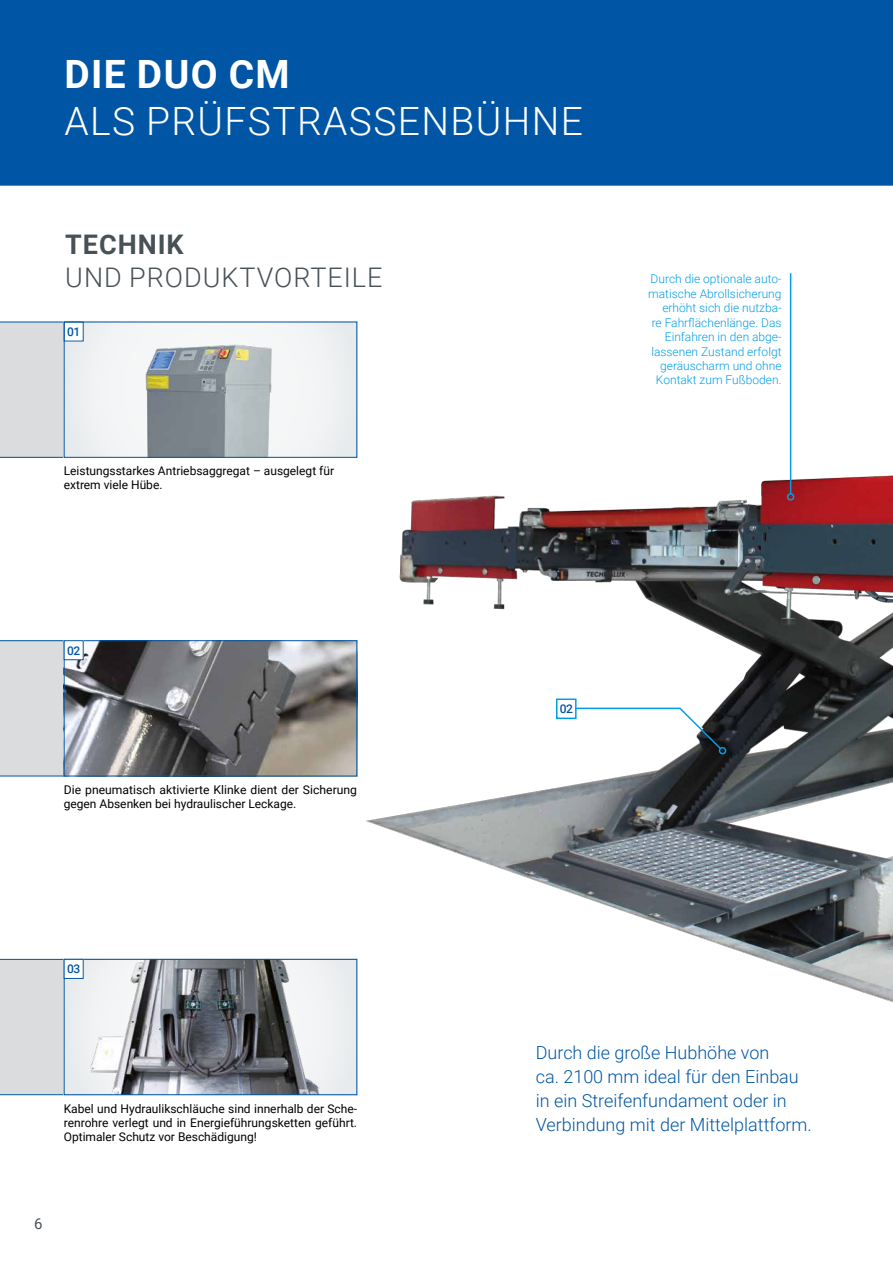
<style>
.page{position:relative;width:893px;height:1263px;background:#fff}
.page>*{position:absolute;margin:0;border:0;box-sizing:border-box;transform-origin:0 0}
.t1{font:300 39px "Roboto";letter-spacing:.035em;color:#fff}
.t2{font:700 39px "Roboto";letter-spacing:.035em;color:#fff}
.t3{font:300 27px "Roboto";letter-spacing:.035em;color:#485156}
.t4{font:700 27px "Roboto";letter-spacing:.035em;color:#485156}
.t5{font:300 18px/24px "Roboto";color:#0056a4}
.t6{font:15px "Roboto";color:#485156}
.t7{font:12px/14.4px "Roboto";color:#000}
.t8{font:300 12px/14.4px "Roboto";color:#009fe3;text-align:right}
.t9{font:500 12px "Roboto";letter-spacing:-.04em;color:#0056a4}
</style>
<div class="page">
<img style="left:344px;top:373px;width:549px;height:684px">
<div style="left:0;top:0;width:893px;height:186px;background:#0056a4"></div>
<div style="left:0;top:322px;width:64px;height:136px;background:#dadcdd"></div>
<div style="left:64px;top:322px;width:293px;height:136px;background:#f3f4f5"></div>
<div style="left:64px;top:322px;width:19px;height:19px;background:#fff"></div>
<div style="left:0;top:640px;width:64px;height:136px;background:#dadcdd"></div>
<img style="left:66px;top:642px;width:289px;height:132px">
<div style="left:64px;top:640px;width:293px;height:136px;border:1px solid #0056a4"></div>
<div style="left:64px;top:641px;width:19px;height:19px;background:#fff"></div>
<div style="left:64px;top:640px;width:20px;height:20px;border:1px solid #0056a4"></div>
<div style="left:0;top:959px;width:64px;height:136px;background:#dadcdd"></div>
<div style="left:64px;top:959px;width:293px;height:136px;background:#eceef0"></div>
<img style="left:90px;top:961px;width:229px;height:132px">
<div style="left:64px;top:959px;width:293px;height:136px;border:1px solid #0056a4"></div>
<div style="left:64px;top:959px;width:19px;height:19px;background:#fff"></div>
<div style="left:64px;top:959px;width:20px;height:20px;border:1px solid #0056a4"></div>
<img style="left:145px;top:345px;width:127px;height:111px">
<div style="left:64px;top:322px;width:293px;height:136px;border:1px solid #0056a4"></div>
<svg style="left:575px;top:707px;width:147px;height:44px"></svg>
<div style="left:719px;top:747px;width:7px;height:7px;border:2px solid #009fe3;border-radius:50%"></div>
<hr style="left:790px;top:273px;width:1px;height:221px;background:#009fe3">
<div style="left:787px;top:493px;width:7px;height:8px;border:2px solid #009fe3;border-radius:50%"></div>
<div style="left:557px;top:699px;width:19px;height:19px;background:#fff"></div>
<div style="left:556px;top:698px;width:21px;height:21px;border:2px solid #009fe3"></div>
<h1 class="t2" style="left:64px;top:47px;width:227px">DIE DUO CM</h1>
<h1 class="t1" style="left:64px;top:94px;width:520px">ALS PRÜFSTRASSENBÜHNE</h1>
<h2 class="t4" style="left:65px;top:226px;width:120px">TECHNIK</h2>
<h2 class="t3" style="left:65px;top:258px;width:319px">UND PRODUKTVORTEILE</h2>
<p class="t9" style="left:67px;top:323px;width:15px">01</p>
<p class="t7" style="left:64px;top:463px;width:272px">Leistungsstarkes Antriebsaggregat – ausgelegt für extrem viele Hübe.</p>
<p class="t8" style="left:648px;top:272px;width:135px">Durch die optionale auto&shy;matische Abrollsicherung erhöht sich die nutzba-<br>re Fahrflächenlänge. Das<br>Einfahren in den abge&shy;lassenen Zustand erfolgt geräuscharm und ohne<br>Kontakt zum Fußboden.</p>
<p class="t9" style="left:67px;top:642px;width:15px">02</p>
<p class="t7" style="left:64px;top:782px;width:295px">Die pneumatisch aktivierte Klinke dient der Sicherung gegen Absenken bei hydraulischer Leckage.</p>
<p class="t9" style="left:67px;top:961px;width:15px">03</p>
<p class="t7" style="left:64px;top:1101px;width:295px;text-align:justify">Kabel und Hydraulikschläuche sind innerhalb der Sche&shy;renrohre verlegt und in Energieführungsketten geführt.<br>Optimaler Schutz vor Beschädigung!</p>
<p class="t6" style="left:34px;top:1213px;width:10px">6</p>
<p class="t9" style="left:560px;top:701px;width:15px">02</p>
<h3 class="t5" style="left:536px;top:1040px;width:277px">Durch die große Hubhöhe von<br>ca. 2100 mm ideal für den Einbau in ein Streifenfundament oder in<br>Verbindung mit der Mittelplattform.</h3>
</div>
